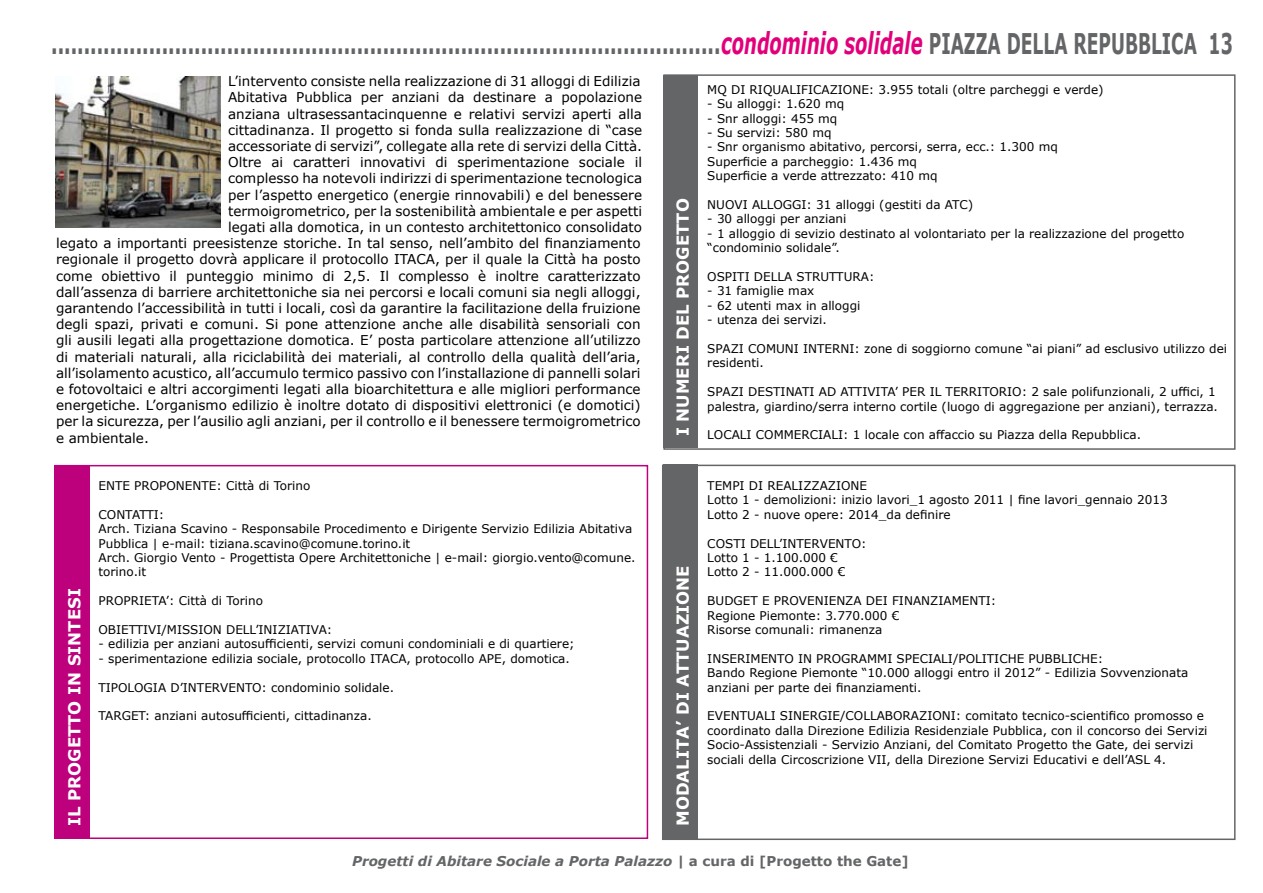
<style>
.page{position:relative;width:1263px;height:893px;background:#fff}
.page>*{position:absolute;margin:0;border:0;box-sizing:border-box;transform-origin:0 0}
.t1{font:700 30px "Verdana";color:#646567;scale:.6 1}
.t2{font:700 16.5px "Verdana";color:#fff}
.t3{font:13.5px "Verdana";color:#000}
.t4{font:italic 700 13.5px "Verdana";color:#646567}
.t5{font:12px/14.4px "Verdana";color:#000}
.s1{font-style:italic;color:#e2007a}
.s2{font-size:28.5px}
.s3{font-style:normal}
</style>
<div class="page">
<div style="left:663px;top:75px;width:35px;height:373px;background:#646567"></div>
<div style="left:663px;top:465px;width:35px;height:374px;background:#646567"></div>
<div style="left:55px;top:466px;width:35px;height:373px;background:#bd007b"></div>
<div style="left:54px;top:465px;width:594px;height:374px;border:2px solid #bd007b"></div>
<div style="left:663px;top:74px;width:572px;height:376px;border:2px solid #646567"></div>
<div style="left:662px;top:465px;width:573px;height:375px;border:2px solid #646567"></div>
<img style="left:56px;top:77px;width:165px;height:151px">
<h1 class="t1" style="left:51px;top:22px;width:1971px">.......................................................................................................<span class="s1">condominio solidale</span> <span class="s2">PIAZZA DELLA REPUBBLICA 13</span></h1>
<p class="t3" style="left:228px;top:72px;width:414px">L’intervento consiste nella realizzazione di 31 alloggi di Edilizia</p>
<p class="t3" style="left:228px;top:88px;width:416px">Abitativa Pubblica per anziani da destinare a popolazione</p>
<p class="t3" style="left:228px;top:104px;width:415px">anziana ultrasessantacinquenne e relativi servizi aperti alla</p>
<p class="t3" style="left:228px;top:121px;width:416px">cittadinanza. Il progetto si fonda sulla realizzazione di “case</p>
<p class="t3" style="left:228px;top:137px;width:415px">accessoriate di servizi”, collegate alla rete di servizi della Città.</p>
<p class="t3" style="left:228px;top:153px;width:415px">Oltre ai caratteri innovativi di sperimentazione sociale il</p>
<p class="t3" style="left:228px;top:169px;width:415px">complesso ha notevoli indirizzi di sperimentazione tecnologica</p>
<p class="t3" style="left:228px;top:185px;width:416px">per l’aspetto energetico (energie rinnovabili) e del benessere</p>
<p class="t3" style="left:228px;top:202px;width:416px">termoigrometrico, per la sostenibilità ambientale e per aspetti</p>
<p class="t3" style="left:228px;top:218px;width:416px">legati alla domotica, in un contesto architettonico consolidato</p>
<p class="t3" style="left:56px;top:234px;width:586px">legato a importanti preesistenze storiche. In tal senso, nell’ambito del finanziamento</p>
<p class="t3" style="left:56px;top:250px;width:586px">regionale il progetto dovrà applicare il protocollo ITACA, per il quale la Città ha posto</p>
<p class="t3" style="left:56px;top:266px;width:586px">come obiettivo il punteggio minimo di 2,5. Il complesso è inoltre caratterizzato</p>
<p class="t3" style="left:56px;top:283px;width:586px">dall’assenza di barriere architettoniche sia nei percorsi e locali comuni sia negli alloggi,</p>
<p class="t3" style="left:56px;top:299px;width:586px">garantendo l’accessibilità in tutti i locali, così da garantire la facilitazione della fruizione</p>
<p class="t3" style="left:56px;top:315px;width:586px">degli spazi, privati e comuni. Si pone attenzione anche alle disabilità sensoriali con</p>
<p class="t3" style="left:56px;top:331px;width:586px">gli ausili legati alla progettazione domotica. E’ posta particolare attenzione all’utilizzo</p>
<p class="t3" style="left:56px;top:347px;width:586px">di materiali naturali, alla riciclabilità dei materiali, al controllo della qualità dell’aria,</p>
<p class="t3" style="left:56px;top:364px;width:586px">all’isolamento acustico, all’accumulo termico passivo con l’installazione di pannelli solari</p>
<p class="t3" style="left:56px;top:380px;width:586px">e fotovoltaici e altri accorgimenti legati alla bioarchitettura e alle migliori performance</p>
<p class="t3" style="left:56px;top:396px;width:586px">energetiche. L’organismo edilizio è inoltre dotato di dispositivi elettronici (e domotici)</p>
<p class="t3" style="left:56px;top:412px;width:586px">per la sicurezza, per l’ausilio agli anziani, per il controllo e il benessere termoigrometrico</p>
<p class="t3" style="left:56px;top:428px;width:94px">e ambientale.</p>
<p class="t5" style="left:707px;top:82px;width:398px">MQ DI RIQUALIFICAZIONE: 3.955 totali (oltre parcheggi e verde)</p>
<p class="t5" style="left:707px;top:96px;width:138px">- Su alloggi: 1.620 mq</p>
<p class="t5" style="left:707px;top:111px;width:132px">- Snr alloggi: 455 mq</p>
<p class="t5" style="left:707px;top:125px;width:126px">- Su servizi: 580 mq</p>
<p class="t5" style="left:707px;top:140px;width:352px">- Snr organismo abitativo, percorsi, serra, ecc.: 1.300 mq<br>Superficie a parcheggio: 1.436 mq<br>Superficie a verde attrezzato: 410 mq</p>
<p class="t5" style="left:707px;top:197px;width:267px">NUOVI ALLOGGI: 31 alloggi (gestiti da ATC)</p>
<p class="t5" style="left:707px;top:212px;width:141px">- 30 alloggi per anziani</p>
<p class="t5" style="left:707px;top:226px;width:478px">- 1 alloggio di sevizio destinato al volontariato per la realizzazione del progetto “condominio solidale”.</p>
<p class="t5" style="left:707px;top:269px;width:169px">OSPITI DELLA STRUTTURA:</p>
<p class="t5" style="left:707px;top:284px;width:108px">- 31 famiglie max</p>
<p class="t5" style="left:707px;top:298px;width:155px">- 62 utenti max in alloggi</p>
<p class="t5" style="left:707px;top:312px;width:121px">- utenza dei servizi.</p>
<p class="t5" style="left:707px;top:341px;width:521px">SPAZI COMUNI INTERNI: zone di soggiorno comune “ai piani” ad esclusivo utilizzo dei residenti.</p>
<p class="t5" style="left:707px;top:384px;width:512px">SPAZI DESTINATI AD ATTIVITA’ PER IL TERRITORIO: 2 sale polifunzionali, 2 uffici, 1 palestra, giardino/serra interno cortile (luogo di aggregazione per anziani), terrazza.</p>
<p class="t5" style="left:707px;top:428px;width:435px">LOCALI COMMERCIALI: 1 locale con affaccio su Piazza della Repubblica.</p>
<p class="t5" style="left:707px;top:478px;width:462px">TEMPI DI REALIZZAZIONE<br>Lotto 1 - demolizioni: inizio lavori_1 agosto 2011 | fine lavori_gennaio 2013<br>Lotto 2 - nuove opere: 2014_da definire</p>
<p class="t5" style="left:707px;top:536px;width:161px">COSTI DELL’INTERVENTO:<br>Lotto 1 - 1.100.000 €<br>Lotto 2 - 11.000.000 €</p>
<p class="t5" style="left:707px;top:594px;width:290px">BUDGET E PROVENIENZA DEI FINANZIAMENTI:<br>Regione Piemonte: 3.770.000 €<br>Risorse comunali: rimanenza</p>
<p class="t5" style="left:707px;top:651px;width:482px">INSERIMENTO IN PROGRAMMI SPECIALI/POLITICHE PUBBLICHE:<br>Bando Regione Piemonte “10.000 alloggi entro il 2012” - Edilizia Sovvenzionata anziani per parte dei finanziamenti.</p>
<p class="t5" style="left:707px;top:709px;width:502px">EVENTUALI SINERGIE/COLLABORAZIONI: comitato tecnico-scientifico promosso e coordinato dalla Direzione Edilizia Residenziale Pubblica, con il concorso dei Servizi Socio-Assistenziali - Servizio Anziani, del Comitato Progetto the Gate, dei servizi sociali della Circoscrizione VII, della Direzione Servizi Educativi e dell’ASL 4.</p>
<h2 class="t2" style="left:671px;top:436px;width:239px;rotate:-90deg">I NUMERI DEL PROGETTO</h2>
<p class="t5" style="left:99px;top:478px;width:213px">ENTE PROPONENTE: Città di Torino</p>
<p class="t5" style="left:99px;top:507px;width:538px">CONTATTI:<br>Arch. Tiziana Scavino - Responsabile Procedimento e Dirigente Servizio Edilizia Abitativa Pubblica | e-mail: tiziana.scavino@comune.torino.it<br>Arch. Giorgio Vento - Progettista Opere Architettoniche | e-mail: giorgio.vento@comune. torino.it</p>
<p class="t5" style="left:99px;top:594px;width:166px">PROPRIETA’: Città di Torino</p>
<p class="t5" style="left:99px;top:622px;width:235px">OBIETTIVI/MISSION DELL’INIZIATIVA:</p>
<p class="t5" style="left:99px;top:637px;width:478px">- edilizia per anziani autosufficienti, servizi comuni condominiali e di quartiere;</p>
<p class="t5" style="left:99px;top:651px;width:473px">- sperimentazione edilizia sociale, protocollo ITACA, protocollo APE, domotica.</p>
<p class="t5" style="left:99px;top:680px;width:297px">TIPOLOGIA D’INTERVENTO: condominio solidale.</p>
<p class="t5" style="left:99px;top:709px;width:275px">TARGET: anziani autosufficienti, cittadinanza.</p>
<h2 class="t2" style="left:671px;top:826px;width:262px;rotate:-90deg">MODALITA’ DI ATTUAZIONE</h2>
<p class="t4" style="left:352px;top:852px;width:558px">Progetti di Abitare Sociale a Porta Palazzo | <span class="s3">a cura di [Progetto the Gate]</span></p>
<h2 class="t2" style="left:63px;top:826px;width:239px;rotate:-90deg">IL PROGETTO IN SINTESI</h2>
</div>
